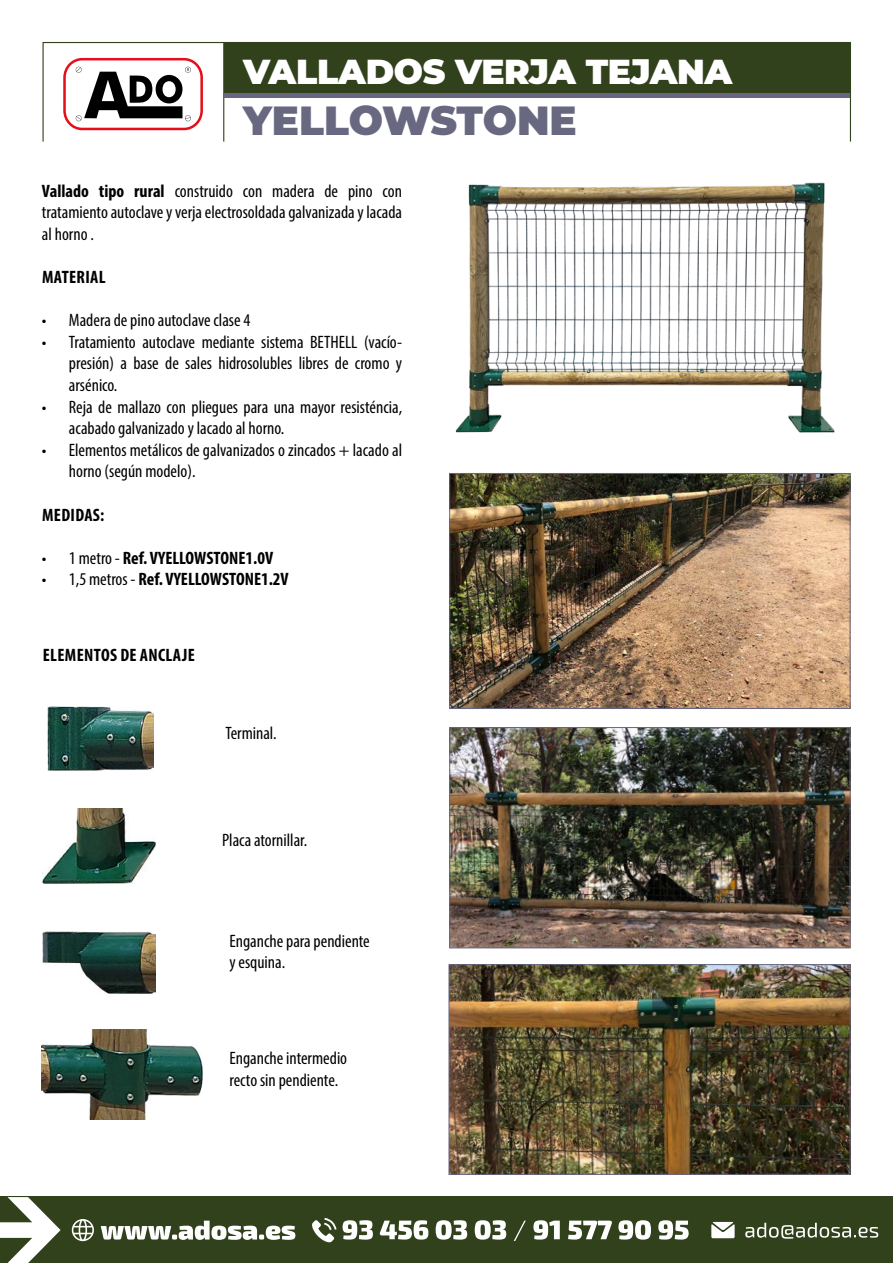
<style>
.page{position:relative;width:893px;height:1263px;background:#fff}
.page>*{position:absolute;margin:0;border:0;box-sizing:border-box;transform-origin:0 0}
.t1{font:900 40.5px "Montserrat";letter-spacing:-.005em;color:#696881}
.t2{font:900 34.5px "Montserrat";letter-spacing:-.01em;color:#fff}
.t3{font:condensed 18px/21.6px "Myriad Pro";color:#000}
.t4{font:700 condensed 18px "Myriad Pro";color:#000}
.t5{font:700 condensed 18px "Myriad Pro";letter-spacing:.02em;color:#000}
.s1{font-weight:700}
.s2{font-weight:400}
</style>
<div class="page">
<div style="left:0;top:1196px;width:893px;height:67px;background:#31411b"></div>
<svg style="left:0;top:1197px;width:61px;height:66px"></svg>
<svg style="left:745px;top:1223px;width:133px;height:16px"></svg>
<svg style="left:101px;top:1220px;width:194px;height:20px"></svg>
<svg style="left:343px;top:1220px;width:346px;height:21px"></svg>
<svg style="left:72px;top:1219px;width:22px;height:22px"></svg>
<svg style="left:312px;top:1218px;width:25px;height:24px"></svg>
<svg style="left:711px;top:1222px;width:24px;height:16px"></svg>
<div style="left:43px;top:42px;width:808px;height:100px;border:1px solid #31411b"></div>
<hr style="left:223px;top:43px;width:1px;height:99px;background:#31411b">
<div style="left:224px;top:43px;width:626px;height:53px;background:#31411b"></div>
<hr style="left:224px;top:93px;width:626px;height:4px;background:#676580">
<svg style="left:63px;top:58px;width:140px;height:72px"></svg>
<img style="left:451px;top:729px;width:397px;height:217px">
<div style="left:449px;top:727px;width:401px;height:221px;border:1px solid #666680"></div>
<img style="left:451px;top:475px;width:397px;height:232px">
<div style="left:449px;top:473px;width:401px;height:236px;border:1px solid #666680"></div>
<img style="left:455px;top:182px;width:380px;height:251px">
<img style="left:48px;top:707px;width:106px;height:63px">
<img style="left:43px;top:808px;width:112px;height:75px">
<img style="left:43px;top:932px;width:112px;height:61px">
<img style="left:42px;top:1029px;width:160px;height:91px">
<img style="left:451px;top:966px;width:397px;height:207px">
<div style="left:449px;top:964px;width:401px;height:211px;border:1px solid #666680"></div>
<h2 class="t2" style="left:243px;top:45px;width:491px">VALLADOS VERJA TEJANA</h2>
<h1 class="t1" style="left:243px;top:90px;width:335px">YELLOWSTONE</h1>
<p class="t3" style="left:42px;top:180px;width:362px;text-align:justify"><span class="s1">Vallado tipo rural</span> construido con madera de pino con tratamiento autoclave y verja electrosoldada galvanizada y lacada al horno .</p>
<p class="t5" style="left:42px;top:266px;width:65px">MATERIAL</p>
<p class="t3" style="left:42px;top:309px;width:210px">• Madera de pino autoclave clase 4</p>
<p class="t3" style="left:69px;top:331px;width:335px;text-align:justify;text-indent:-27px">• Tratamiento autoclave mediante sistema BETHELL (vacío&shy;presión) a base de sales hidrosolubles libres de cromo y arsénico.</p>
<p class="t3" style="left:69px;top:396px;width:335px;text-indent:-27px">• Reja de mallazo con pliegues para una mayor resisténcia, acabado galvanizado y lacado al horno.</p>
<p class="t3" style="left:69px;top:439px;width:335px;text-indent:-27px">• Elementos metálicos de galvanizados o zincados + lacado al horno (según modelo).</p>
<p class="t5" style="left:42px;top:503px;width:64px">MEDIDAS:</p>
<p class="t4" style="left:42px;top:546px;width:233px"><span class="s2">• 1 metro -</span> Ref. VYELLOWSTONE1.0V</p>
<p class="t4" style="left:42px;top:568px;width:248px"><span class="s2">• 1,5 metros -</span> Ref. VYELLOWSTONE1.2V</p>
<p class="t5" style="left:43px;top:644px;width:154px">ELEMENTOS DE ANCLAJE</p>
<p class="t3" style="left:225px;top:722px;width:53px">Terminal.</p>
<p class="t3" style="left:222px;top:829px;width:87px">Placa atornillar.</p>
<p class="t3" style="left:229px;top:930px;width:142px">Enganche para pendiente y esquina.</p>
<p class="t3" style="left:229px;top:1047px;width:119px">Enganche intermedio recto sin pendiente.</p>
</div>
